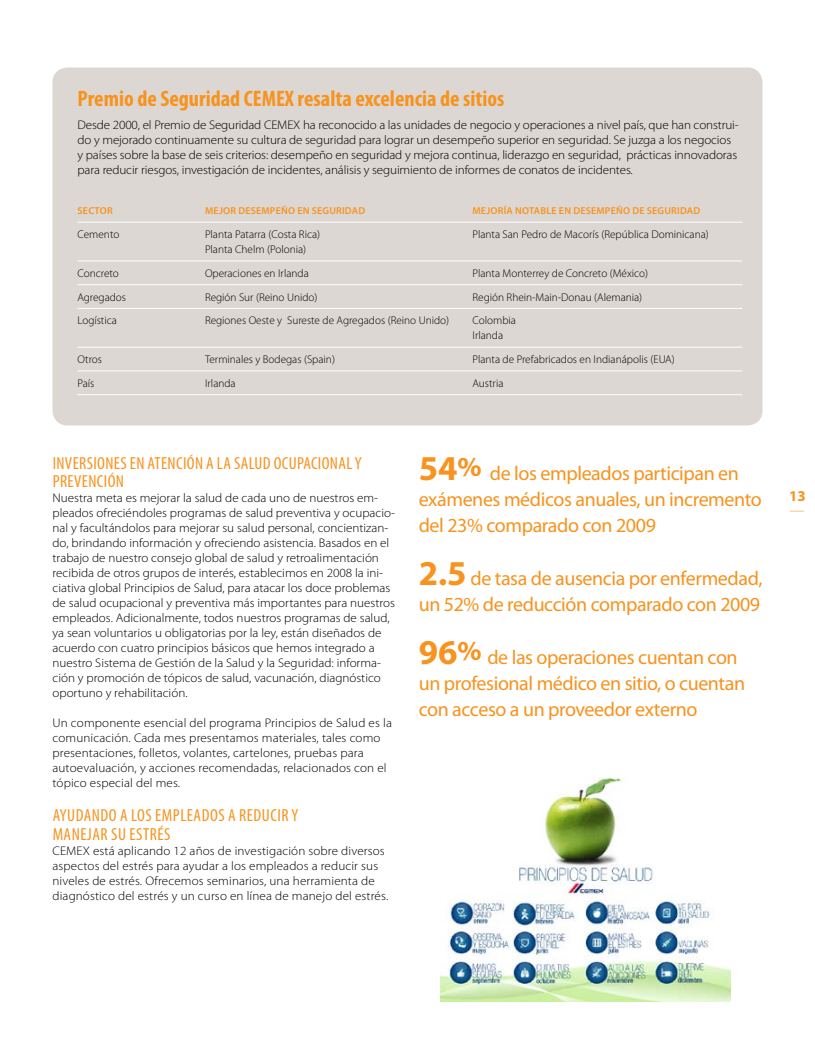
<style>
.page{position:relative;width:815px;height:1063px;background:#fff}
.page>*{position:absolute;margin:0;border:0;box-sizing:border-box;transform-origin:0 0}
.t1{font:700 condensed 22.5px "Myriad Pro";color:#f7931e}
.t2{font:20px/26.2px "Myriad Pro";letter-spacing:-.02em;color:#f7931e}
.t3{font:condensed 17.5px/18.8px "Myriad Pro";letter-spacing:.02em;color:#f7931e}
.t4{font:700 15px "Myriad Pro";color:#f7931e}
.t5{font:300 condensed 15px "Myriad Pro";color:#f7931e}
.t6{font:300 12.5px/15px "Myriad Pro";color:#000;scale:1.05 1}
.t7{font:300 11.25px/15px "Myriad Pro";color:#000}
.t8{font:600 10px "Myriad Pro";letter-spacing:.02em;color:#f7931e}
.s1{font-weight:700;font-size:35px}
</style>
<div class="page">
<img style="left:440px;top:778px;width:290px;height:224px">
<div style="left:52px;top:68px;width:710px;height:357px;background:#dcd7d3;border-radius:15px"></div>
<hr style="left:78px;top:222px;width:664px;height:1px;background:#fff">
<hr style="left:78px;top:261px;width:664px;height:1px;background:#fff">
<hr style="left:78px;top:284px;width:664px;height:1px;background:#fff">
<hr style="left:78px;top:308px;width:664px;height:1px;background:#fff">
<hr style="left:78px;top:347px;width:664px;height:1px;background:#fff">
<hr style="left:78px;top:371px;width:664px;height:1px;background:#fff">
<hr style="left:78px;top:394px;width:664px;height:1px;background:#fff">
<h1 class="t1" style="left:78px;top:84px;width:429px">Premio de Seguridad CEMEX resalta excelencia de sitios</h1>
<p class="t6" style="left:78px;top:118px;width:631px">Desde 2000, el Premio de Seguridad CEMEX ha reconocido a las unidades de negocio y operaciones a nivel país, que han construi&shy;do y mejorado continuamente su cultura de seguridad para lograr un desempeño superior en seguridad. Se juzga a los negocios y países sobre la base de seis criterios: desempeño en seguridad y mejora continua, liderazgo en seguridad, prácticas innovadoras para reducir riesgos, investigación de incidentes, análisis y seguimiento de informes de conatos de incidentes.</p>
<p class="t8" style="left:78px;top:205px;width:13px">SECTOR</p>
<p class="t8" style="left:205px;top:205px;width:15px">MEJOR</p>
<p class="t8" style="left:238px;top:205px;width:14px">DESEM</p>
<p class="t8" style="left:270px;top:205px;width:97px">PEÑO EN SEGURI DAD</p>
<p class="t8" style="left:472px;top:205px;width:15px">MEJOR</p>
<p class="t8" style="left:504px;top:205px;width:19px">ÍA NOT</p>
<p class="t8" style="left:534px;top:205px;width:13px">ABLE</p>
<p class="t8" style="left:559px;top:205px;width:29px">EN DESEM</p>
<p class="t8" style="left:605px;top:205px;width:97px">PEÑO DE SEGURI DAD</p>
<p class="t7" style="left:78px;top:227px;width:43px">Cemento</p>
<p class="t7" style="left:205px;top:227px;width:117px">Planta Patarra (Costa Rica)</p>
<p class="t7" style="left:472px;top:227px;width:238px">Planta San Pedro de Macorís (República Dominicana)</p>
<p class="t7" style="left:205px;top:242px;width:103px">Planta Chelm (Polonia)</p>
<p class="t7" style="left:78px;top:266px;width:43px">Concreto</p>
<p class="t7" style="left:205px;top:266px;width:105px">Operaciones en Irlanda</p>
<p class="t7" style="left:472px;top:266px;width:177px">Planta Monterrey de Concreto (México)</p>
<p class="t7" style="left:78px;top:290px;width:50px">Agregados</p>
<p class="t7" style="left:205px;top:290px;width:114px">Región Sur (Reino Unido)</p>
<p class="t7" style="left:472px;top:290px;width:171px">Región Rhein-Main-Donau (Alemania)</p>
<p class="t7" style="left:78px;top:313px;width:41px">Logística</p>
<p class="t7" style="left:205px;top:313px;width:246px">Regiones Oeste y Sureste de Agregados (Reino Unido)</p>
<p class="t7" style="left:472px;top:313px;width:45px">Colombia<br>Irlanda</p>
<p class="t7" style="left:78px;top:352px;width:26px">Otros</p>
<p class="t7" style="left:205px;top:352px;width:131px">Terminales y Bodegas (Spain)</p>
<p class="t7" style="left:472px;top:352px;width:204px">Planta de Prefabricados en Indianápolis (EUA)</p>
<p class="t7" style="left:78px;top:376px;width:18px">País</p>
<p class="t7" style="left:205px;top:376px;width:32px">Irlanda</p>
<p class="t7" style="left:472px;top:376px;width:32px">Austria</p>
<h3 class="t3" style="left:53px;top:453px;width:311px">INVERSIONES EN ATENCIÓN A LA SALUD OCUPACIONAL Y<br>PREVENCIÓN</h3>
<p class="t6" style="left:52px;top:491px;width:328px">Nuestra meta es mejorar la salud de cada uno de nuestros em&shy;pleados ofreciéndoles programas de salud preventiva y ocupacio&shy;nal y facultándolos para mejorar su salud personal, concientizan&shy;do, brindando información y ofreciendo asistencia. Basados en el trabajo de nuestro consejo global de salud y retroalimentación recibida de otros grupos de interés, establecimos en 2008 la ini&shy;ciativa global Principios de Salud, para atacar los doce problemas de salud ocupacional y preventiva más importantes para nuestros empleados. Adicionalmente, todos nuestros programas de salud, ya sean voluntarios u obligatorias por la ley, están diseñados de acuerdo con cuatro principios básicos que hemos integrado a nuestro Sistema de Gestión de la Salud y la Seguridad: informa&shy;ción y promoción de tópicos de salud, vacunación, diagnóstico oportuno y rehabilitación.</p>
<p class="t6" style="left:52px;top:716px;width:325px">Un componente esencial del programa Principios de Salud es la comunicación. Cada mes presentamos materiales, tales como presentaciones, folletos, volantes, cartelones, pruebas para autoevaluación, y acciones recomendadas, relacionados con el tópico especial del mes.</p>
<h3 class="t3" style="left:53px;top:806px;width:247px">AYUDANDO A LOS EMPLEADOS A REDUCIR Y<br>MANEJAR SU ESTRÉS</h3>
<p class="t6" style="left:52px;top:843px;width:321px">CEMEX está aplicando 12 años de investigación sobre diversos aspectos del estrés para ayudar a los empleados a reducir sus niveles de estrés. Ofrecemos seminarios, una herramienta de diagnóstico del estrés y un curso en línea de manejo del estrés.</p>
<h2 class="t2" style="left:419px;top:460px;width:345px"><span class="s1">54</span><sup>%</sup> de los empleados participan en exámenes médicos anuales, un incremento del 23% comparado con 2009</h2>
<h2 class="t2" style="left:419px;top:565px;width:345px"><span class="s1">2.5</span> de tasa de ausencia por enfermedad, un 52% de reducción comparado con 2009</h2>
<h2 class="t2" style="left:419px;top:644px;width:328px"><span class="s1">96</span><sup>%</sup> de las operaciones cuentan con un profesional médico en sitio, o cuentan con acceso a un proveedor externo</h2>
<p class="t4" style="left:789px;top:486px;width:18px">13</p>
<p class="t5" style="left:790px;top:502px;width:16px">—</p>
</div>
